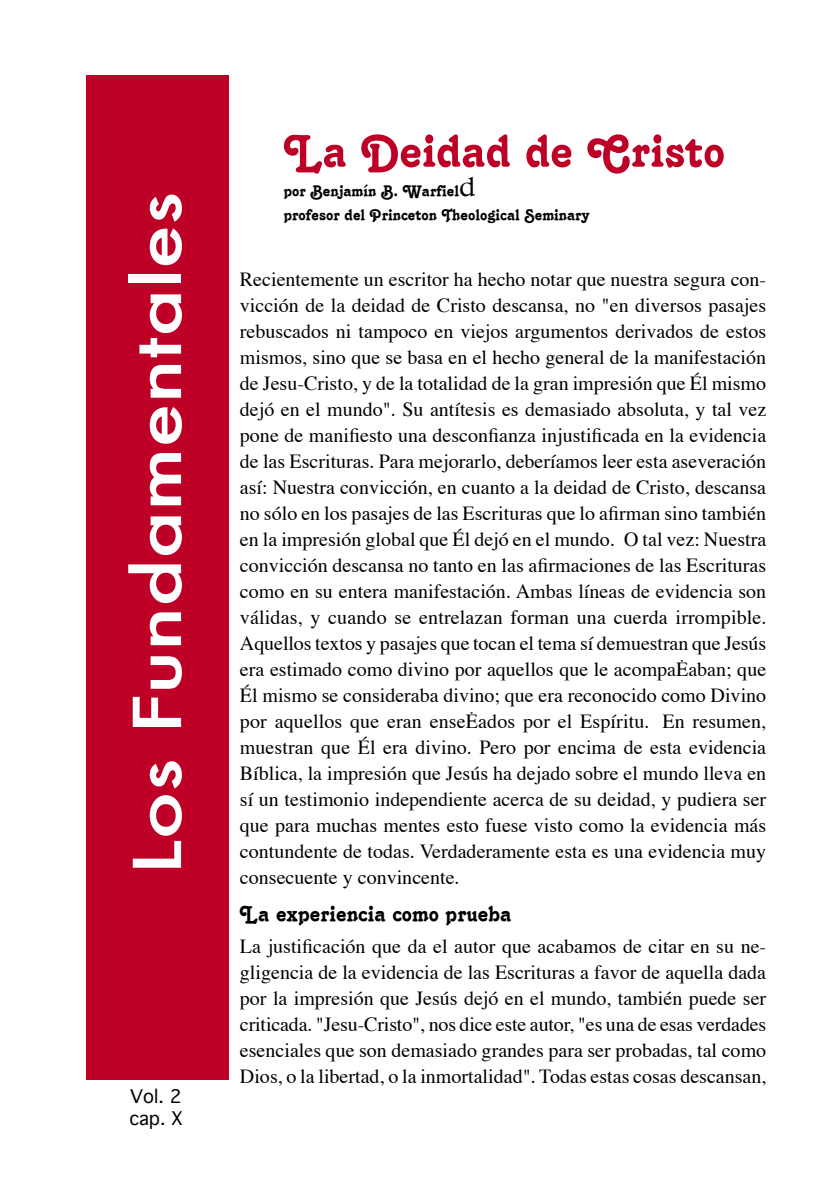
<style>
.page{position:relative;width:840px;height:1191px;background:#fff}
.page>*{position:absolute;margin:0;border:0;box-sizing:border-box;transform-origin:0 0}
.t1{font:500 64px "Futura";color:#fff;scale:1.25 1}
.t2{font:60px "Terra Normal";color:#be0027}
.t3{font:28px "Terra Normal";color:#000}
.t4{font:20px/26px "Times";color:#000;text-align:justify}
.t5{font:20px/24px "Terra Normal";color:#000}
.t6{font:18px/21.6px "Geneva";color:#000}
.s1{font-family:"New York";font-size:24px}
</style>
<div class="page">
<div style="left:86px;top:75px;width:143px;height:1004px;background:#be0027"></div>
<h1 class="t1" style="left:113px;top:875px;width:548px;rotate:-90deg">Los Fundamentales</h1>
<p class="t6" style="left:129px;top:1087px;width:55px">Vol. 2 cap. X</p>
<h2 class="t2" style="left:283px;top:111px;width:442px">La Deidad de Cristo</h2>
<p class="t5" style="left:283px;top:177px;width:307px">por Benjamín B. Warfiel<span class="s1">d<br></span>profesor del Princeton Theological Seminary</p>
<p class="t4" style="left:240px;top:264px;width:528px">Recientemente un escritor ha hecho notar que nuestra segura con&shy;vicción de la deidad de Cristo descansa, no "en diversos pasajes rebuscados ni tampoco en viejos argumentos derivados de estos mismos, sino que se basa en el hecho general de la manifestación de Jesu-Cristo, y de la totalidad de la gran impresión que Él mismo dejó en el mundo". Su antítesis es demasiado absoluta, y tal vez pone de manifiesto una desconfianza injustificada en la evidencia de las Escrituras. Para mejorarlo, deberíamos leer esta aseveración así: Nuestra convicción, en cuanto a la deidad de Cristo, descansa no sólo en los pasajes de las Escrituras que lo afirman sino también en la impresión global que Él dejó en el mundo. O tal vez: Nuestra convicción descansa no tanto en las afirmaciones de las Escrituras como en su entera manifestación. Ambas líneas de evidencia son válidas, y cuando se entrelazan forman una cuerda irrompible.<br>Aquellos textos y pasajes que tocan el tema sí demuestran que Jesús era estimado como divino por aquellos que le acompaĖaban; que Él mismo se consideraba divino; que era reconocido como Divino por aquellos que eran enseĖados por el Espíritu. En resumen, muestran que Él era divino. Pero por encima de esta evidencia Bíblica, la impresión que Jesús ha dejado sobre el mundo lleva en sí un testimonio independiente acerca de su deidad, y pudiera ser que para muchas mentes esto fuese visto como la evidencia más contundente de todas. Verdaderamente esta es una evidencia muy consecuente y convincente.</p>
<h3 class="t3" style="left:240px;top:895px;width:273px">La experiencia como prueba</h3>
<p class="t4" style="left:240px;top:931px;width:527px">La justificación que da el autor que acabamos de citar en su ne&shy;gligencia de la evidencia de las Escrituras a favor de aquella dada por la impresión que Jesús dejó en el mundo, también puede ser criticada. "Jesu-Cristo", nos dice este autor, "es una de esas verdades esenciales que son demasiado grandes para ser probadas, tal como Dios, o la libertad, o la inmortalidad". Todas estas cosas descansan,</p>
</div>
